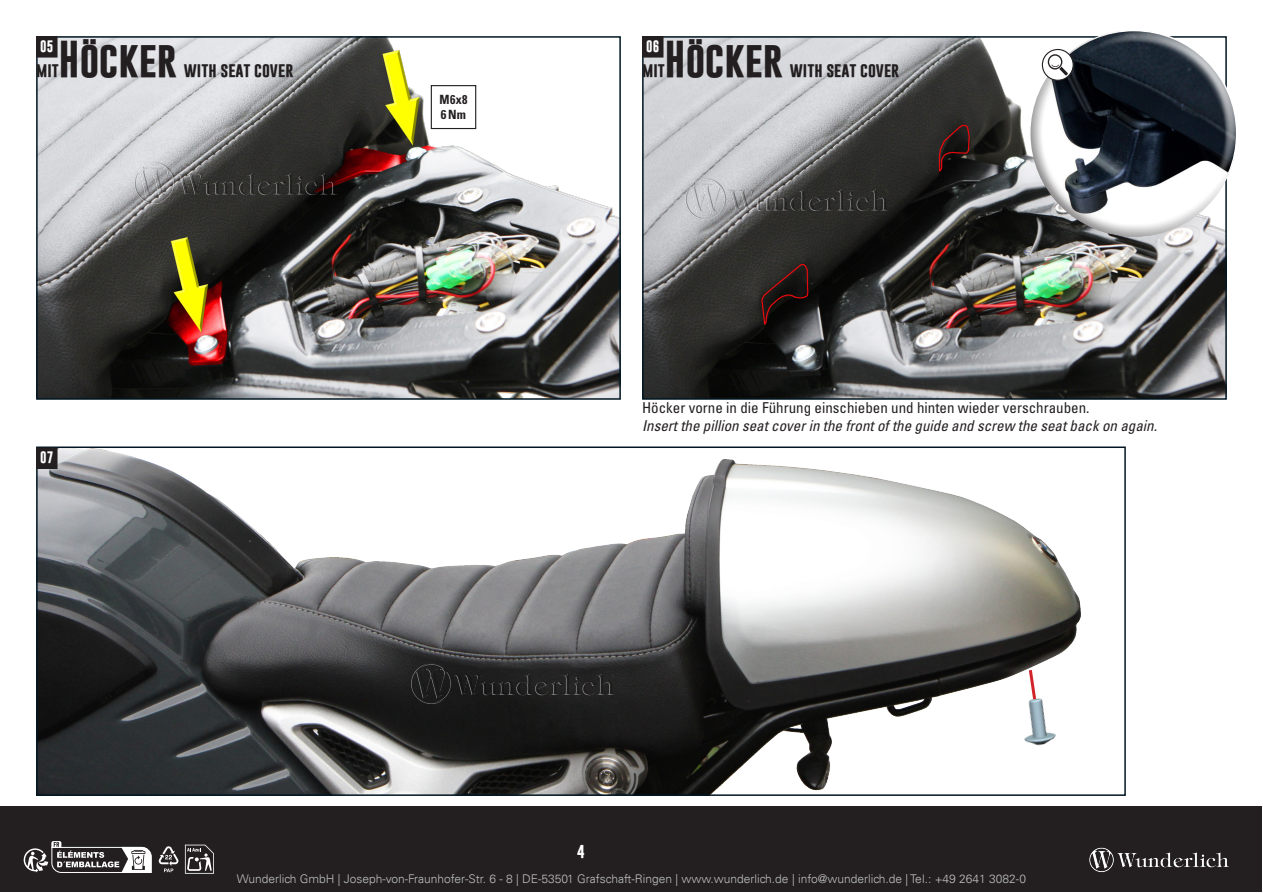
<style>
.page{position:relative;width:1263px;height:893px;background:#fff}
.page>*{position:absolute;margin:0;border:0;box-sizing:border-box;transform-origin:0 0}
.t1{font:700 37.5px "Gobold";color:#231f20}
.t2{font:italic condensed 15px "Univers LT Std";color:#231f20}
.t3{font:condensed 15px "Univers LT Std";color:#231f20}
.t4{font:700 15px "Gobold";color:#231f20}
.t5{font:700 13.5px "Gobold";color:#fff}
.t6{font:700 condensed 12.75px/15.3px "Univers LT Std";letter-spacing:.04em;color:#231f20;scale:.95 1}
.t7{font:300 12px "Univers LT";color:#bcbdc0}
.t8{font:700 12px "Gobold";color:#fff}
</style>
<div class="page">
<img style="left:645px;top:39px;width:579px;height:358px">
<div style="left:642px;top:36px;width:585px;height:364px;border:2px solid #011622"></div>
<img style="left:39px;top:449px;width:1042px;height:344px">
<div style="left:36px;top:446px;width:1090px;height:350px;border:2px solid #011622"></div>
<img style="left:39px;top:39px;width:579px;height:358px">
<div style="left:36px;top:36px;width:585px;height:364px;border:2px solid #011622"></div>
<img style="left:968px;top:669px;width:113px;height:122px">
<svg style="left:1027px;top:667px;width:11px;height:35px"></svg>
<img style="left:686px;top:178px;width:206px;height:41px">
<img style="left:134px;top:162px;width:206px;height:41px">
<div style="left:37px;top:37px;width:20px;height:20px;background:#231f20"></div>
<div style="left:36px;top:36px;width:21px;height:21px;border:1px solid #231f20"></div>
<div style="left:642px;top:37px;width:21px;height:20px;background:#231f20"></div>
<div style="left:642px;top:36px;width:21px;height:21px;border:1px solid #231f20"></div>
<div style="left:37px;top:448px;width:20px;height:20px;background:#231f20"></div>
<div style="left:36px;top:448px;width:21px;height:21px;border:1px solid #231f20"></div>
<div style="left:431px;top:85px;width:45px;height:44px;border:1px solid #231f20"></div>
<img style="left:411px;top:663px;width:206px;height:41px">
<div style="left:1028px;top:27px;width:208px;height:210px;background:#231f20;opacity:.75"></div>
<svg style="left:1042px;top:49px;width:31px;height:31px"></svg>
<div style="left:1042px;top:49px;width:32px;height:32px;border:1px solid #231f20;border-radius:50%"></div>
<svg style="left:1048px;top:54px;width:20px;height:22px"></svg>
<div style="left:1px;top:807px;width:1261px;height:85px;background:#231f20"></div>
<img style="left:1089px;top:847px;width:140px;height:25px">
<svg style="left:158px;top:846px;width:20px;height:26px"></svg>
<svg style="left:24px;top:841px;width:128px;height:32px"></svg>
<svg style="left:185px;top:845px;width:29px;height:29px"></svg>
<h1 class="t1" style="left:59px;top:34px;width:120px">Höcker</h1>
<h1 class="t1" style="left:665px;top:34px;width:120px">Höcker</h1>
<p class="t8" style="left:40px;top:38px;width:15px">05</p>
<p class="t8" style="left:646px;top:38px;width:15px">06</p>
<p class="t4" style="left:184px;top:60px;width:111px">with seat cover</p>
<p class="t4" style="left:642px;top:60px;width:24px">mit</p>
<p class="t4" style="left:790px;top:60px;width:111px">with seat cover</p>
<p class="t4" style="left:36px;top:60px;width:24px">mit</p>
<p class="t8" style="left:40px;top:450px;width:15px">07</p>
<p class="t6" style="left:439px;top:92px;width:31px">M6x8<br>6Nm</p>
<p class="t3" style="left:642px;top:398px;width:449px">Höcker vorne in die Führung einschieben und hinten wieder verschrauben.</p>
<p class="t2" style="left:642px;top:416px;width:516px">Insert the pillion seat cover in the front of the guide and screw the seat back on again.</p>
<p class="t5" style="left:577px;top:843px;width:9px">4</p>
<p class="t7" style="left:237px;top:871px;width:790px">Wunderlich GmbH | Joseph-von-Fraunhofer-Str. 6 - 8 | DE-53501 Grafschaft-Ringen | www.wunderlich.de | info@wunderlich.de | Tel.: +49 2641 3082-0</p>
</div>
